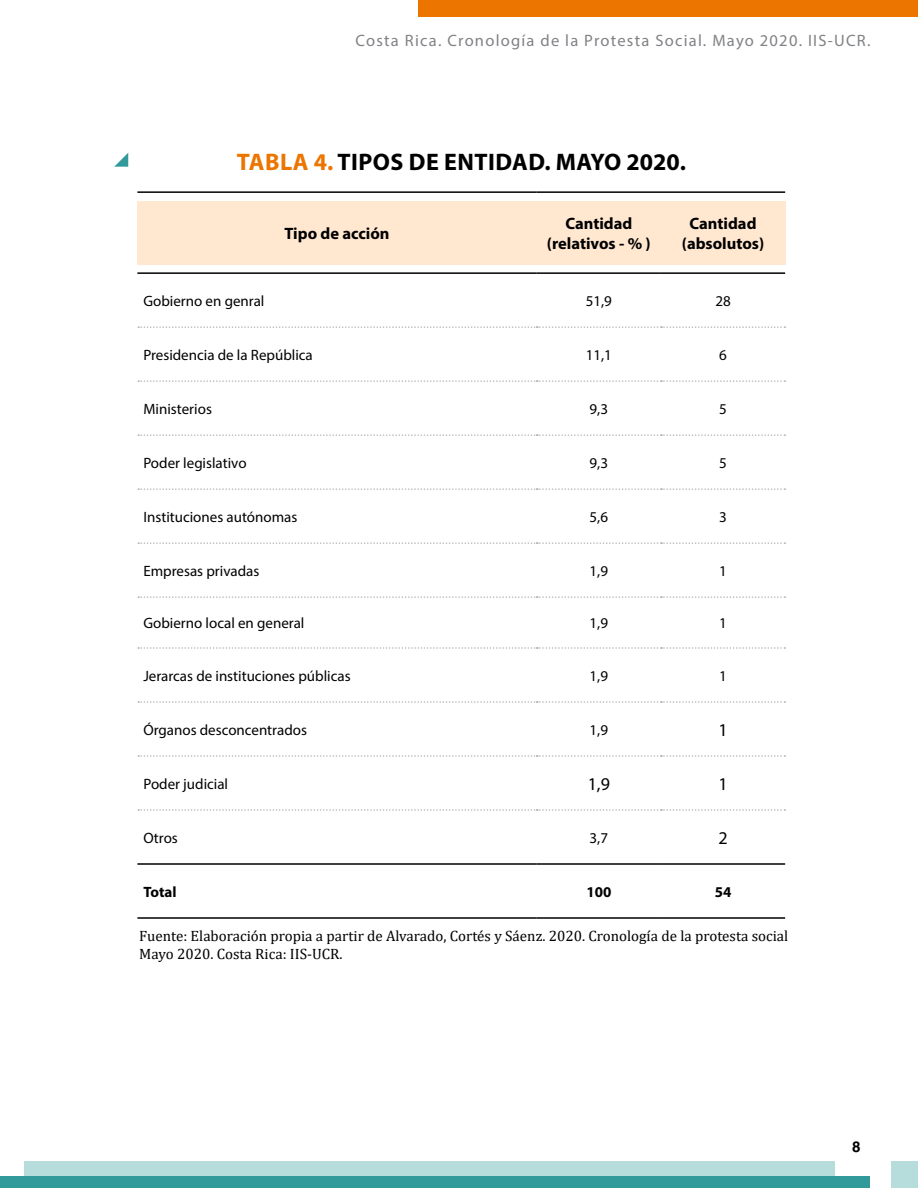
<style>
.page{position:relative;width:918px;height:1188px;background:#fff}
.page>*{position:absolute;margin:0;border:0;box-sizing:border-box;transform-origin:0 0}
.t1{font:700 24px "Myriad Pro";letter-spacing:.02em;color:#000}
.t2{font:18px "Myriad Pro";color:#000}
.t3{font:16.5px "Myriad Pro";letter-spacing:.075em;color:#808285}
.t4{font:700 16.5px/19.5px "Myriad Pro";color:#000;text-align:center}
.t5{font:15px "Myriad Pro";color:#000}
.t6{font:15px/18px "Cambria";color:#000}
.t7{font:700 15px "Myriad Pro";color:#000}
.t8{font:700 15px "Helvetica LT Std";color:#000}
.s1{color:#ec7500}
</style>
<div class="page">
<div style="left:418px;top:0;width:500px;height:17px;background:#ec7500"></div>
<div style="left:24px;top:1162px;width:810px;height:26px;background:#b7dcdc"></div>
<div style="left:891px;top:1162px;width:27px;height:26px;background:#b7dcdc"></div>
<div style="left:0;top:1176px;width:869px;height:12px;background:#329a9a"></div>
<div style="left:137px;top:201px;width:649px;height:63px;background:#ffe7d0"></div>
<svg style="left:114px;top:153px;width:14px;height:14px"></svg>
<svg style="left:138px;top:326px;width:647px;height:2px"></svg>
<svg style="left:138px;top:380px;width:647px;height:2px"></svg>
<svg style="left:138px;top:434px;width:647px;height:2px"></svg>
<svg style="left:138px;top:488px;width:647px;height:2px"></svg>
<svg style="left:138px;top:542px;width:647px;height:2px"></svg>
<svg style="left:138px;top:596px;width:647px;height:2px"></svg>
<svg style="left:138px;top:647px;width:647px;height:2px"></svg>
<svg style="left:138px;top:701px;width:647px;height:2px"></svg>
<svg style="left:138px;top:755px;width:647px;height:2px"></svg>
<svg style="left:138px;top:809px;width:647px;height:2px"></svg>
<hr style="left:137px;top:191px;width:400px;height:2px;background:#000">
<hr style="left:537px;top:191px;width:124px;height:2px;background:#000">
<hr style="left:661px;top:191px;width:124px;height:2px;background:#000">
<hr style="left:137px;top:272px;width:400px;height:2px;background:#000">
<hr style="left:537px;top:272px;width:124px;height:2px;background:#000">
<hr style="left:661px;top:272px;width:124px;height:2px;background:#000">
<hr style="left:137px;top:917px;width:400px;height:2px;background:#000">
<hr style="left:537px;top:917px;width:124px;height:2px;background:#000">
<hr style="left:661px;top:917px;width:124px;height:2px;background:#000">
<hr style="left:137px;top:863px;width:400px;height:2px;background:#000">
<hr style="left:537px;top:863px;width:124px;height:2px;background:#000">
<hr style="left:661px;top:863px;width:124px;height:2px;background:#000">
<p class="t3" style="left:356px;top:31px;width:516px">Costa Rica. Cronología de la Protesta Social. Mayo 2020. IIS-UCR.</p>
<h1 class="t1" style="left:237px;top:146px;width:451px"><span class="s1">TABLA 4.</span> TIPOS DE ENTIDAD. MAYO 2020.</h1>
<p class="t4" style="left:285px;top:223px;width:106px">Tipo de acción</p>
<p class="t4" style="left:547px;top:213px;width:105px">Cantidad (relativos - % )</p>
<p class="t4" style="left:682px;top:213px;width:84px">Cantidad (absolutos)</p>
<p class="t5" style="left:143px;top:291px;width:123px">Gobierno en genral</p>
<p class="t5" style="left:586px;top:291px;width:28px">51,9</p>
<p class="t5" style="left:715px;top:291px;width:17px">28</p>
<p class="t5" style="left:143px;top:345px;width:171px">Presidencia de la República</p>
<p class="t5" style="left:586px;top:345px;width:28px">11,1</p>
<p class="t5" style="left:719px;top:345px;width:9px">6</p>
<p class="t5" style="left:143px;top:399px;width:70px">Ministerios</p>
<p class="t5" style="left:590px;top:399px;width:20px">9,3</p>
<p class="t5" style="left:719px;top:399px;width:9px">5</p>
<p class="t5" style="left:143px;top:453px;width:105px">Poder legislativo</p>
<p class="t5" style="left:590px;top:453px;width:20px">9,3</p>
<p class="t5" style="left:719px;top:453px;width:9px">5</p>
<p class="t5" style="left:143px;top:507px;width:155px">Instituciones autónomas</p>
<p class="t5" style="left:590px;top:507px;width:20px">5,6</p>
<p class="t5" style="left:719px;top:507px;width:9px">3</p>
<p class="t5" style="left:143px;top:561px;width:118px">Empresas privadas</p>
<p class="t5" style="left:590px;top:561px;width:20px">1,9</p>
<p class="t5" style="left:719px;top:561px;width:9px">1</p>
<p class="t5" style="left:143px;top:614px;width:163px">Gobierno local en general</p>
<p class="t5" style="left:590px;top:614px;width:20px">1,9</p>
<p class="t5" style="left:719px;top:614px;width:9px">1</p>
<p class="t5" style="left:143px;top:666px;width:209px">Jerarcas de instituciones públicas</p>
<p class="t5" style="left:590px;top:666px;width:20px">1,9</p>
<p class="t5" style="left:719px;top:666px;width:9px">1</p>
<p class="t5" style="left:143px;top:720px;width:165px">Órganos desconcentrados</p>
<p class="t5" style="left:590px;top:720px;width:20px">1,9</p>
<p class="t2" style="left:718px;top:719px;width:11px">1</p>
<p class="t5" style="left:143px;top:774px;width:86px">Poder judicial</p>
<p class="t2" style="left:588px;top:773px;width:24px">1,9</p>
<p class="t2" style="left:718px;top:773px;width:11px">1</p>
<p class="t5" style="left:143px;top:828px;width:36px">Otros</p>
<p class="t5" style="left:590px;top:828px;width:20px">3,7</p>
<p class="t2" style="left:718px;top:827px;width:11px">2</p>
<p class="t7" style="left:143px;top:882px;width:35px">Total</p>
<p class="t7" style="left:586px;top:882px;width:26px">100</p>
<p class="t7" style="left:715px;top:882px;width:18px">54</p>
<p class="t6" style="left:139px;top:927px;width:651px">Fuente: Elaboración propia a partir de Alvarado, Cortés y Sáenz. 2020. Cronología de la protesta social<br>Mayo 2020. Costa Rica: IIS-UCR.</p>
<p class="t8" style="left:852px;top:1138px;width:10px">8</p>
</div>
